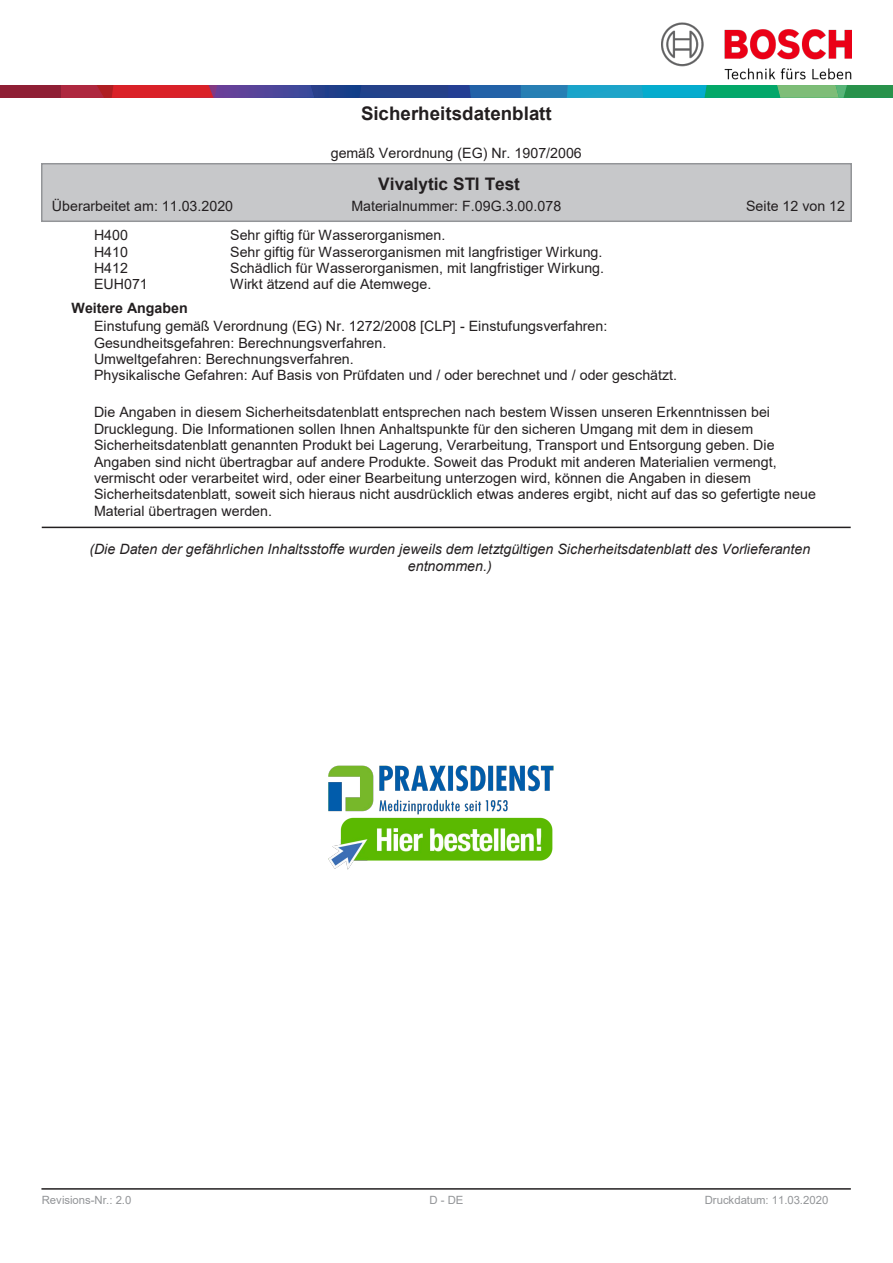
<style>
.page{position:relative;width:893px;height:1263px;background:#fff}
.page>*{position:absolute;margin:0;border:0;box-sizing:border-box;transform-origin:0 0}
.t1{font:700 18.75px "Arial";color:#231f20}
.t2{font:700 17.25px "Arial";letter-spacing:-.005em;color:#231f20}
.t3{font:14.25px/16.4px "Arial";color:#231f20}
.t4{font:italic 14.25px/16.2px "Arial";color:#231f20;text-align:center}
.t5{font:700 14.25px "Arial";color:#231f20}
.t6{font:11.4px "Arial";color:#939598}
</style>
<div class="page">
<img style="left:661px;top:22px;width:190px;height:58px">
<div style="left:0;top:85px;width:61px;height:13px;background:#8f1f35"></div>
<svg style="left:61px;top:85px;width:832px;height:13px;background:#486982"></svg>
<div style="left:42px;top:164px;width:809px;height:57px;background:#c7c8ca"></div>
<div style="left:41px;top:163px;width:811px;height:59px;border:2px solid #939598"></div>
<hr style="left:42px;top:527px;width:809px;height:1px;background:#231f20">
<hr style="left:41px;top:1188px;width:810px;height:2px;background:#231f20">
<img style="left:328px;top:765px;width:226px;height:105px">
<p class="t1" style="left:361px;top:101px;width:192px">Sicherheitsdatenblatt</p>
<p class="t3" style="left:331px;top:144px;width:253px">gemäß Verordnung (EG) Nr. 1907/2006</p>
<p class="t2" style="left:378px;top:171px;width:143px">Vivalytic STI Test</p>
<p class="t3" style="left:52px;top:198px;width:183px">Überarbeitet am: 11.03.2020</p>
<p class="t3" style="left:351px;top:198px;width:211px">Materialnummer: F.09G.3.00.078</p>
<p class="t3" style="left:746px;top:198px;width:100px">Seite 12 von 12</p>
<p class="t3" style="left:94px;top:227px;width:36px">H400</p>
<p class="t3" style="left:230px;top:227px;width:217px">Sehr giftig für Wasserorganismen.</p>
<p class="t3" style="left:94px;top:243px;width:36px">H410</p>
<p class="t3" style="left:230px;top:243px;width:374px">Sehr giftig für Wasserorganismen mit langfristiger Wirkung.</p>
<p class="t3" style="left:94px;top:260px;width:36px">H412</p>
<p class="t3" style="left:230px;top:260px;width:375px">Schädlich für Wasserorganismen, mit langfristiger Wirkung.</p>
<p class="t3" style="left:94px;top:276px;width:55px">EUH071</p>
<p class="t3" style="left:230px;top:276px;width:203px">Wirkt ätzend auf die Atemwege.</p>
<p class="t3" style="left:94px;top:318px;width:585px">Einstufung gemäß Verordnung (EG) Nr. 1272/2008 [CLP] - Einstufungsverfahren:<br>Gesundheitsgefahren: Berechnungsverfahren.<br>Umweltgefahren: Berechnungsverfahren.<br>Physikalische Gefahren: Auf Basis von Prüfdaten und / oder berechnet und / oder geschätzt.</p>
<p class="t3" style="left:94px;top:404px;width:723px">Die Angaben in diesem Sicherheitsdatenblatt entsprechen nach bestem Wissen unseren Erkenntnissen bei Drucklegung. Die Informationen sollen Ihnen Anhaltspunkte für den sicheren Umgang mit dem in diesem Sicherheitsdatenblatt genannten Produkt bei Lagerung, Verarbeitung, Transport und Entsorgung geben. Die Angaben sind nicht übertragbar auf andere Produkte. Soweit das Produkt mit anderen Materialien vermengt, vermischt oder verarbeitet wird, oder einer Bearbeitung unterzogen wird, können die Angaben in diesem Sicherheitsdatenblatt, soweit sich hieraus nicht ausdrücklich etwas anderes ergibt, nicht auf das so gefertigte neue Material übertragen werden.</p>
<p class="t5" style="left:72px;top:298px;width:118px">Weitere Angaben</p>
<p class="t4" style="left:89px;top:541px;width:722px">(Die Daten der gefährlichen Inhaltsstoffe wurden jeweils dem letztgültigen Sicherheitsdatenblatt des Vorlieferanten entnommen.)</p>
<p class="t6" style="left:42px;top:1192px;width:91px">Revisions-Nr.: 2.0</p>
<p class="t6" style="left:429px;top:1192px;width:36px">D-DE</p>
<p class="t6" style="left:705px;top:1192px;width:125px">Druckdatum: 11.03.2020</p>
</div>
